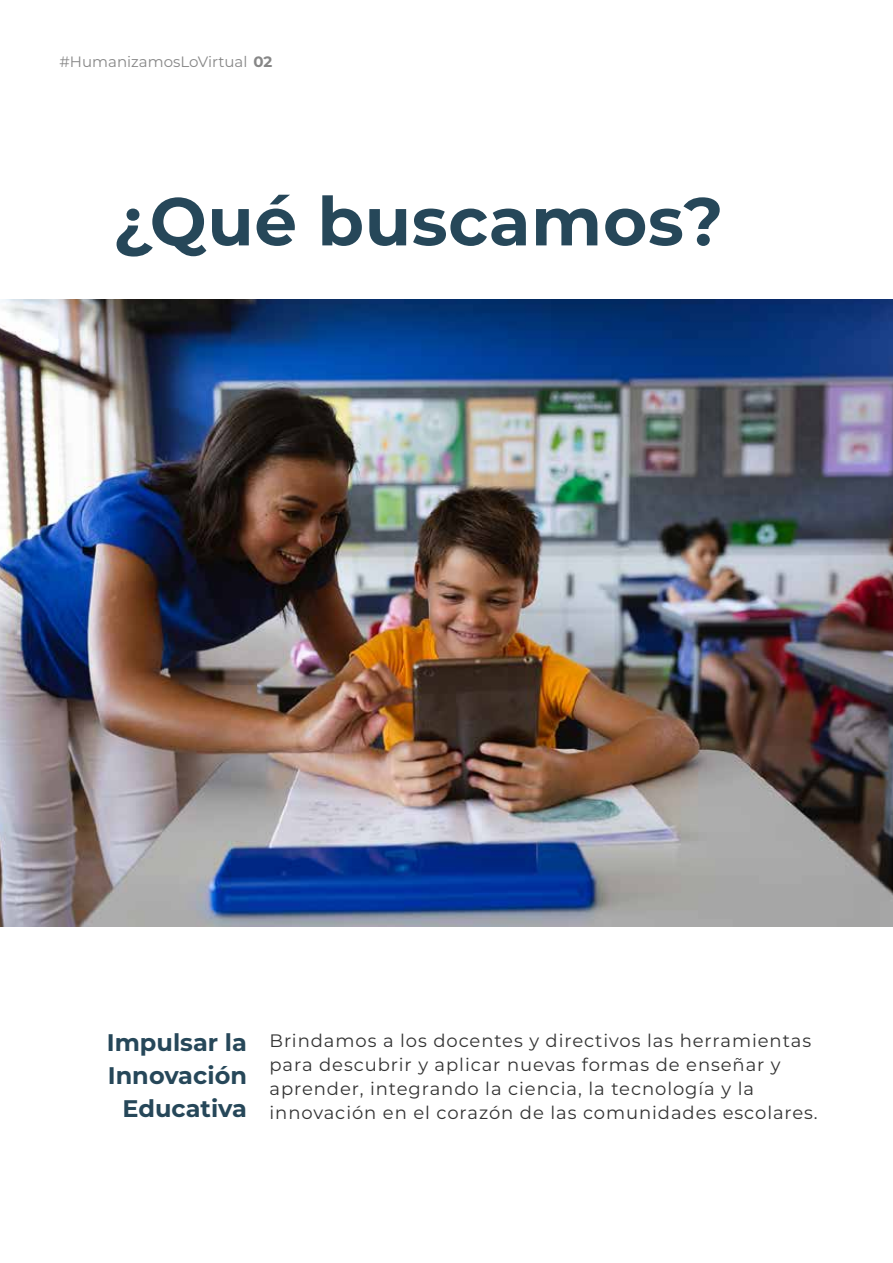
<style>
.page{position:relative;width:893px;height:1263px;background:#fff}
.page>*{position:absolute;margin:0;border:0;box-sizing:border-box;transform-origin:0 0}
.t1{font:700 67.5px "Montserrat";letter-spacing:.01em;color:#264759}
.t2{font:700 24px/33px "Montserrat";color:#264759;text-align:right}
.t3{font:18px/24px "Montserrat";letter-spacing:.05em;color:#333}
.t4{font:15px "Montserrat";color:#878787}
.s1{font-weight:700}
</style>
<div class="page">
<img style="left:0;top:300px;width:893px;height:627px">
<p class="t4" style="left:60px;top:52px;width:214px">#HumanizamosLoVirtual <span class="s1">02</span></p>
<h1 class="t1" style="left:113px;top:173px;width:612px">¿Qué buscamos?</h1>
<h2 class="t2" style="left:107px;top:1025px;width:142px">Impulsar la<br>Innovación<br>Educativa</h2>
<p class="t3" style="left:270px;top:1028px;width:550px">Brindamos a los docentes y directivos las herramientas para descubrir y aplicar nuevas formas de enseñar y aprender, integrando la ciencia, la tecnología y la innovación en el corazón de las comunidades escolares.</p>
</div>
